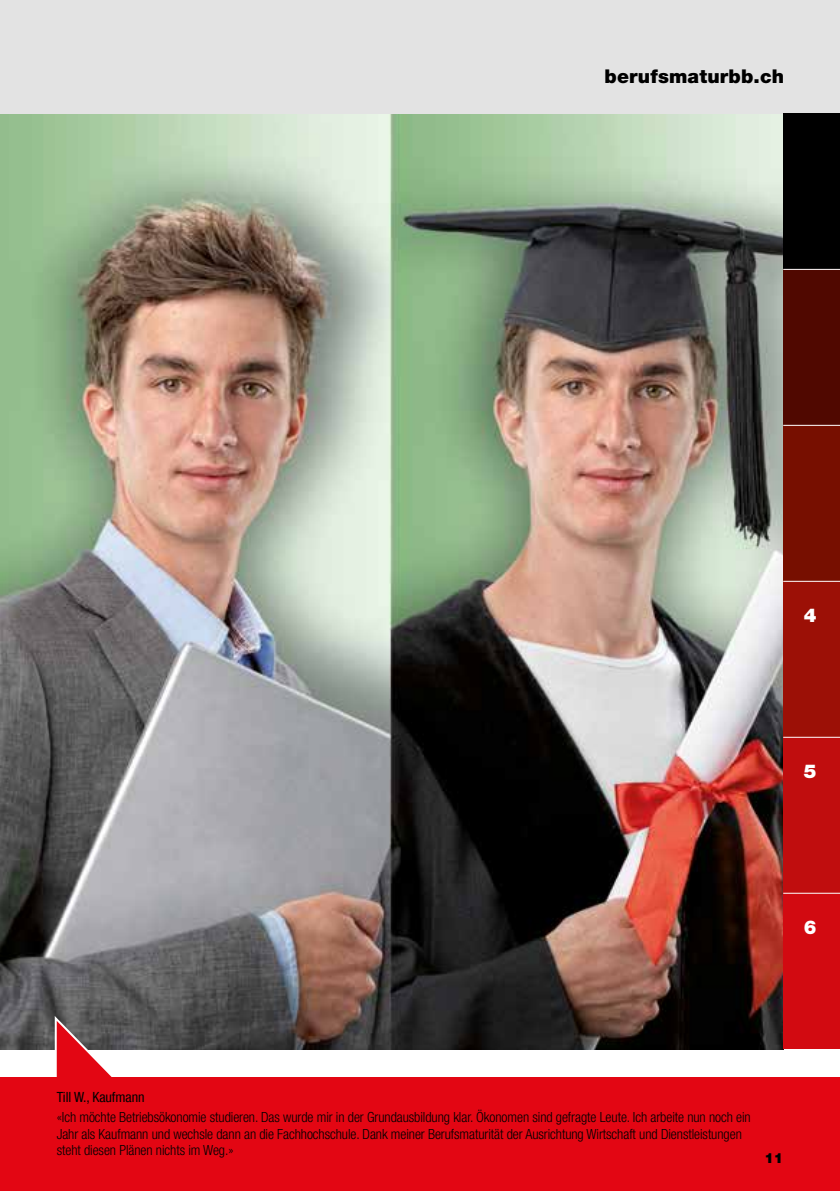
<style>
.page{position:relative;width:840px;height:1191px;background:#fff}
.page>*{position:absolute;margin:0;border:0;box-sizing:border-box;transform-origin:0 0}
.t1{font:900 19px "Helvetica Neue";letter-spacing:.01em;color:#000}
.t2{font:900 19px "Helvetica Neue";color:#fff}
.t3{font:300 condensed 14px/16.8px "Helvetica Neue LT Com";letter-spacing:-.005em;color:#000}
.t4{font:condensed 14px "Helvetica Neue LT Com";letter-spacing:-.005em;color:#000}
.t5{font:900 14px "Helvetica Neue";color:#000}
</style>
<div class="page">
<img style="left:0;top:113px;width:782px;height:936px">
<div style="left:0;top:0;width:839px;height:113px;background:#e3e3e3"></div>
<svg style="left:53px;top:1013px;width:68px;height:64px"></svg>
<div style="left:0;top:1077px;width:839px;height:114px;background:#e30613"></div>
<div style="left:782px;top:893px;width:57px;height:156px;background:#d20a11"></div>
<div style="left:782px;top:113px;width:57px;height:156px;background:#000"></div>
<div style="left:782px;top:269px;width:57px;height:156px;background:#500800"></div>
<div style="left:782px;top:425px;width:57px;height:156px;background:#770f00"></div>
<div style="left:782px;top:581px;width:57px;height:156px;background:#9c1006"></div>
<div style="left:782px;top:737px;width:57px;height:156px;background:#c00d0e"></div>
<hr style="left:782px;top:269px;width:57px;height:1px;background:#fff">
<hr style="left:782px;top:425px;width:57px;height:1px;background:#fff">
<hr style="left:782px;top:581px;width:57px;height:1px;background:#fff">
<hr style="left:782px;top:737px;width:57px;height:1px;background:#fff">
<hr style="left:782px;top:892px;width:57px;height:1px;background:#fff">
<h1 class="t1" style="left:604px;top:65px;width:181px">berufsmaturbb.ch</h1>
<h1 class="t2" style="left:803px;top:603px;width:14px">4</h1>
<h1 class="t2" style="left:803px;top:759px;width:14px">5</h1>
<h1 class="t2" style="left:803px;top:916px;width:14px">6</h1>
<p class="t4" style="left:57px;top:1089px;width:89px">Till W., Kaufmann</p>
<p class="t3" style="left:57px;top:1108px;width:695px">«Ich möchte Betriebsökonomie studieren. Das wurde mir in der Grundausbildung klar. Ökonomen sind gefragte Leute. Ich arbeite nun noch ein<br>Jahr als Kaufmann und wechsle dann an die Fachhochschule. Dank meiner Berufsmaturität der Ausrichtung Wirtschaft und Dienstleistungen steht diesen Plänen nichts im Weg.»</p>
<p class="t5" style="left:764px;top:1149px;width:20px">11</p>
</div>
